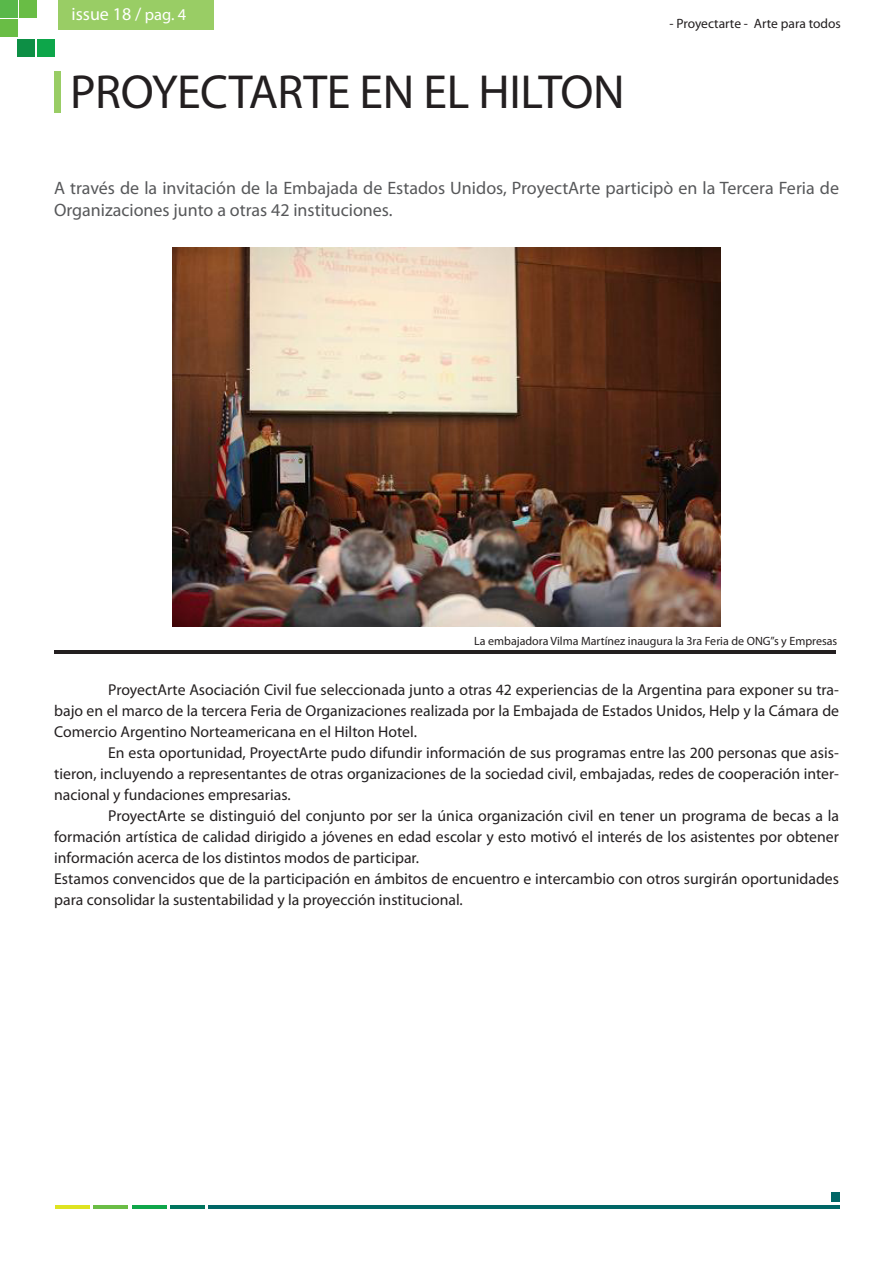
<style>
.page{position:relative;width:893px;height:1263px;background:#fff}
.page>*{position:absolute;margin:0;border:0;box-sizing:border-box;transform-origin:0 0}
.t1{font:48px "Myriad Pro";letter-spacing:-.01em;color:#231f20}
.t2{font:18px/21.6px "Myriad Pro";color:#57585a}
.t3{font:18px "Myriad Pro";color:#fff}
.t4{font:15.75px/21px "Myriad Pro";color:#231f20;text-align:justify}
.fotos{font:13.5px "Myriad Pro";color:#231f20}
.fotos-2{font:12px "Myriad Pro";color:#231f20}
.s1{font-size:16.5px}
</style>
<div class="page">
<div style="left:54px;top:71px;width:7px;height:42px;background:#99cd65"></div>
<hr style="left:55px;top:651px;width:781px;height:3px;background:#231f20">
<img style="left:173px;top:248px;width:547px;height:379px">
<div style="left:59px;top:1px;width:155px;height:29px;background:#99cd65"></div>
<div style="left:19px;top:0;width:18px;height:18px;background:#69bd45"></div>
<div style="left:37px;top:39px;width:18px;height:18px;background:#0da64a"></div>
<div style="left:0;top:0;width:18px;height:18px;background:#59b84a"></div>
<div style="left:0;top:19px;width:18px;height:18px;background:#69bd45"></div>
<div style="left:18px;top:39px;width:17px;height:18px;background:#0d8f45"></div>
<div style="left:831px;top:1192px;width:9px;height:10px;background:#066"></div>
<hr style="left:209px;top:1205px;width:631px;height:4px;background:#066">
<hr style="left:171px;top:1205px;width:34px;height:4px;background:#00755e">
<hr style="left:132px;top:1205px;width:35px;height:4px;background:#0fa64a">
<hr style="left:94px;top:1205px;width:34px;height:4px;background:#6bbd45">
<hr style="left:56px;top:1205px;width:34px;height:4px;background:#dee321">
<p class="t3" style="left:72px;top:3px;width:116px">issue 18 / <span class="s1">pag. 4</span></p>
<p class="t1" style="left:70px;top:63px;width:556px">PROYECTARTE EN EL HILTON</p>
<p class="fotos" style="left:669px;top:15px;width:173px">- Proyectarte - Arte para todos</p>
<p class="t2" style="left:54px;top:177px;width:787px">A través de la invitación de la Embajada de Estados Unidos, ProyectArte participò en la Tercera Feria de<br>Organizaciones junto a otras 42 instituciones.</p>
<p class="fotos-2" style="left:474px;top:634px;width:365px">La embajadora Vilma Martínez inaugura la 3ra Feria de ONG”s y Empresas</p>
<p class="t4" style="left:54px;top:679px;width:786px;text-indent:54px">ProyectArte Asociación Civil fue seleccionada junto a otras 42 experiencias de la Argentina para exponer su tra&shy;bajo en el marco de la tercera Feria de Organizaciones realizada por la Embajada de Estados Unidos, Help y la Cámara de Comercio Argentino Norteamericana en el Hilton Hotel.</p>
<p class="t4" style="left:54px;top:742px;width:786px;text-indent:54px">En esta oportunidad, ProyectArte pudo difundir información de sus programas entre las 200 personas que asis&shy;tieron, incluyendo a representantes de otras organizaciones de la sociedad civil, embajadas, redes de cooperación inter&shy;nacional y fundaciones empresarias.</p>
<p class="t4" style="left:54px;top:805px;width:786px;text-indent:54px">ProyectArte se distinguió del conjunto por ser la única organización civil en tener un programa de becas a la formación artística de calidad dirigido a jóvenes en edad escolar y esto motivó el interés de los asistentes por obtener información acerca de los distintos modos de participar.</p>
<p class="t4" style="left:54px;top:868px;width:786px">Estamos convencidos que de la participación en ámbitos de encuentro e intercambio con otros surgirán oportunidades para consolidar la sustentabilidad y la proyección institucional.</p>
</div>
